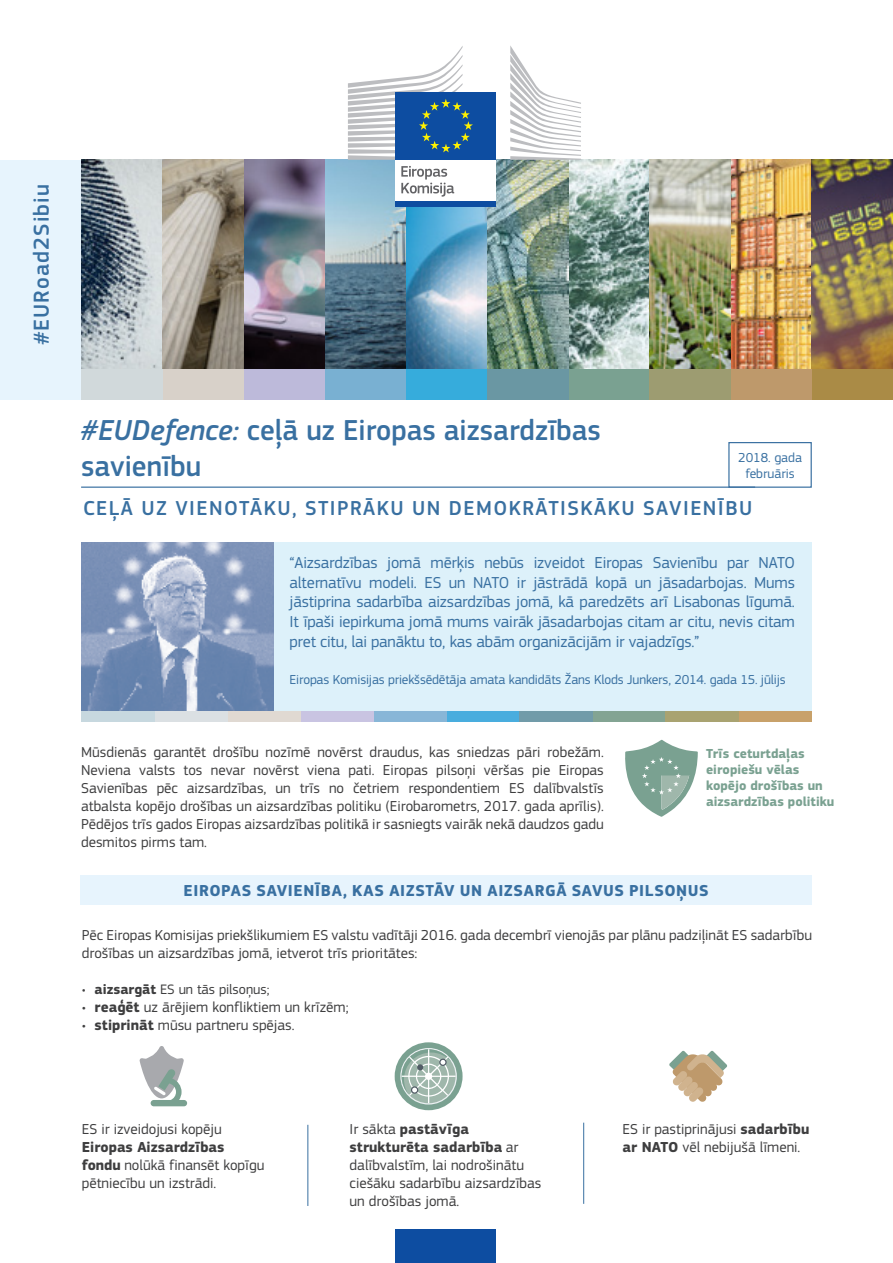
<style>
.page{position:relative;width:893px;height:1263px;background:#fff}
.page>*{position:absolute;margin:0;border:0;box-sizing:border-box;transform-origin:0 0}
.t1{font:500 30px/36px "EC Square Sans Pro";color:#3970a1}
.t2{font:500 22.5px "EC Square Sans Pro";letter-spacing:.05em;color:#3970a1}
.t3{font:500 21px "EC Square Sans Pro";letter-spacing:.07em;color:#3970a1}
.quote{font:16.5px/19.8px "EC Square Sans Pro";letter-spacing:-.01em;color:#3970a1;text-align:justify}
.Subtitle{font:700 16.5px "EC Square Sans Pro";letter-spacing:.035em;color:#3970a1}
.body_text{font:15px/18px "EC Square Sans Pro";color:#3e3e3f}
.t4{font:14.25px "EC Square Sans Pro";color:#3e3e3f}
.quote_signature{font:13.5px/16.2px "EC Square Sans Pro";letter-spacing:-.01em;color:#3970a1;text-align:center}
.t5{font:700 13.5px/16.2px "EC Square Sans Pro";color:#7aa191}
.s1{font-style:italic}
.s2{font-weight:700}
</style>
<div class="page">
<div style="left:0;top:160px;width:893px;height:210px;background:#e7f4fd"></div>
<img style="left:81px;top:160px;width:812px;height:210px">
<img style="left:243px;top:160px;width:82px;height:210px">
<div style="left:731px;top:370px;width:81px;height:30px;background:#be996b"></div>
<div style="left:568px;top:370px;width:81px;height:30px;background:#7aa191"></div>
<div style="left:406px;top:370px;width:81px;height:30px;background:#36acdc"></div>
<div style="left:325px;top:370px;width:81px;height:30px;background:#79b0d2"></div>
<div style="left:812px;top:370px;width:81px;height:30px;background:#aa8b46"></div>
<div style="left:649px;top:370px;width:82px;height:30px;background:#9d9c71"></div>
<div style="left:487px;top:370px;width:81px;height:30px;background:#6a97a3"></div>
<div style="left:243px;top:370px;width:82px;height:30px;background:#bdbada"></div>
<div style="left:162px;top:370px;width:81px;height:30px;background:#d8d1c9"></div>
<div style="left:81px;top:370px;width:81px;height:30px;background:#d1d9db"></div>
<div style="left:0;top:370px;width:81px;height:30px;background:#e7f4fd"></div>
<div style="left:739px;top:711px;width:73px;height:11px;background:#c8a16a"></div>
<div style="left:593px;top:711px;width:73px;height:11px;background:#83a493"></div>
<div style="left:447px;top:711px;width:73px;height:11px;background:#49adde"></div>
<div style="left:374px;top:711px;width:73px;height:11px;background:#88b6d7"></div>
<div style="left:666px;top:711px;width:73px;height:11px;background:#a9a371"></div>
<div style="left:520px;top:711px;width:73px;height:11px;background:#719ba9"></div>
<div style="left:301px;top:711px;width:73px;height:11px;background:#c9c4e2"></div>
<div style="left:228px;top:711px;width:73px;height:11px;background:#e0d9d2"></div>
<div style="left:154px;top:711px;width:73px;height:11px;background:#dbe0e3"></div>
<div style="left:81px;top:711px;width:73px;height:11px;background:#c7d8df"></div>
<div style="left:81px;top:543px;width:731px;height:168px;background:#ddf1fa"></div>
<img style="left:81px;top:543px;width:192px;height:168px">
<div style="left:80px;top:875px;width:732px;height:29px;background:#e7f4fd"></div>
<hr style="left:81px;top:486px;width:674px;height:2px;background:#3970a1">
<div style="left:728px;top:442px;width:84px;height:46px;border:1px solid #3970a1"></div>
<svg style="left:395px;top:1042px;width:68px;height:68px"></svg>
<svg style="left:402px;top:1049px;width:54px;height:54px;background:#acc1b8"></svg>
<div style="left:411px;top:1086px;width:7px;height:8px;border:1px solid #525c66;border-radius:50%"></div>
<hr style="left:307px;top:1125px;width:1px;height:81px;background:#3970a1">
<hr style="left:583px;top:1123px;width:1px;height:81px;background:#3970a1">
<svg style="left:669px;top:1051px;width:58px;height:51px"></svg>
<svg style="left:140px;top:1046px;width:47px;height:60px"></svg>
<svg style="left:625px;top:739px;width:73px;height:78px"></svg>
<div style="left:395px;top:1229px;width:101px;height:34px;background:#0d4da1"></div>
<div style="left:396px;top:158px;width:100px;height:44px;background:#fff"></div>
<div style="left:396px;top:93px;width:100px;height:67px;background:#0d4da1"></div>
<svg style="left:348px;top:46px;width:125px;height:114px"></svg>
<div style="left:396px;top:201px;width:100px;height:6px;background:#0d4da1"></div>
<svg style="left:510px;top:46px;width:71px;height:114px"></svg>
<svg style="left:401px;top:166px;width:53px;height:31px"></svg>
<h2 class="t2" style="left:28px;top:345px;width:163px;rotate:-90deg">#EURoad2Sibiu</h2>
<p class="t1" style="left:81px;top:413px;width:521px"><span class="s1">#EUDefence:</span> ceļā uz Eiropas aizsardzības savienību</p>
<p class="t3" style="left:83px;top:496px;width:671px">CEĻĀ UZ VIENOTĀKU, STIPRĀKU UN DEMOKRĀTISKĀKU SAVIENĪBU</p>
<p class="quote_signature" style="left:738px;top:449px;width:65px">2018. gada februāris</p>
<p class="quote" style="left:290px;top:552px;width:507px">“Aizsardzības jomā mērķis nebūs izveidot Eiropas Savienību par NATO alternatīvu modeli. ES un NATO ir jāstrādā kopā un jāsadarbojas. Mums jāstiprina sadarbība aizsardzības jomā, kā paredzēts arī Lisabonas līgumā.<br>It īpaši iepirkuma jomā mums vairāk jāsadarbojas citam ar citu, nevis citam pret citu, lai panāktu to, kas abām organizācijām ir vajadzīgs.”</p>
<p class="quote_signature" style="left:290px;top:672px;width:498px">Eiropas Komisijas priekšsēdētāja amata kandidāts Žans Klods Junkers, 2014. gada 15. jūlijs</p>
<p class="body_text" style="left:81px;top:743px;width:524px;text-align:justify">Mūsdienās garantēt drošību nozīmē novērst draudus, kas sniedzas pāri robežām.<br>Neviena valsts tos nevar novērst viena pati. Eiropas pilsoņi vēršas pie Eiropas Savienības pēc aizsardzības, un trīs no četriem respondentiem ES dalībvalstīs atbalsta kopējo drošības un aizsardzības politiku (Eirobarometrs, 2017. gada aprīlis).<br>Pēdējos trīs gados Eiropas aizsardzības politikā ir sasniegts vairāk nekā daudzos gadu desmitos pirms tam.</p>
<p class="t5" style="left:706px;top:745px;width:130px">Trīs ceturtdaļas eiropiešu vēlas kopējo drošības un aizsardzības politiku</p>
<p class="Subtitle" style="left:184px;top:880px;width:527px">EIROPAS SAVIENĪBA, KAS AIZSTĀV UN AIZSARGĀ SAVUS PILSOŅUS</p>
<p class="body_text" style="left:82px;top:926px;width:732px">Pēc Eiropas Komisijas priekšlikumiem ES valstu vadītāji 2016. gada decembrī vienojās par plānu padziļināt ES sadarbību drošības un aizsardzības jomā, ietverot trīs prioritātes:</p>
<p class="t4" style="left:82px;top:981px;width:189px">• <span class="s2">aizsargāt</span> ES un tās pilsoņus;</p>
<p class="body_text" style="left:82px;top:998px;width:268px">• <span class="s2">reaģēt</span> uz ārējiem konfliktiem un krīzēm;</p>
<p class="body_text" style="left:82px;top:1016px;width:214px">• <span class="s2">stiprināt</span> mūsu partneru spējas.</p>
<p class="body_text" style="left:82px;top:1120px;width:184px">ES ir izveidojusi kopēju<br><span class="s2">Eiropas Aizsardzības fondu</span> nolūkā finansēt kopīgu pētniecību un izstrādi.</p>
<p class="body_text" style="left:350px;top:1120px;width:193px">Ir sākta <span class="s2">pastāvīga strukturēta sadarbība</span> ar dalībvalstīm, lai nodrošinātu ciešāku sadarbību aizsardzības un drošības jomā.</p>
<p class="body_text" style="left:623px;top:1120px;width:188px">ES ir pastiprinājusi <span class="s2">sadarbību ar NATO</span> vēl nebijušā līmeni.</p>
</div>
